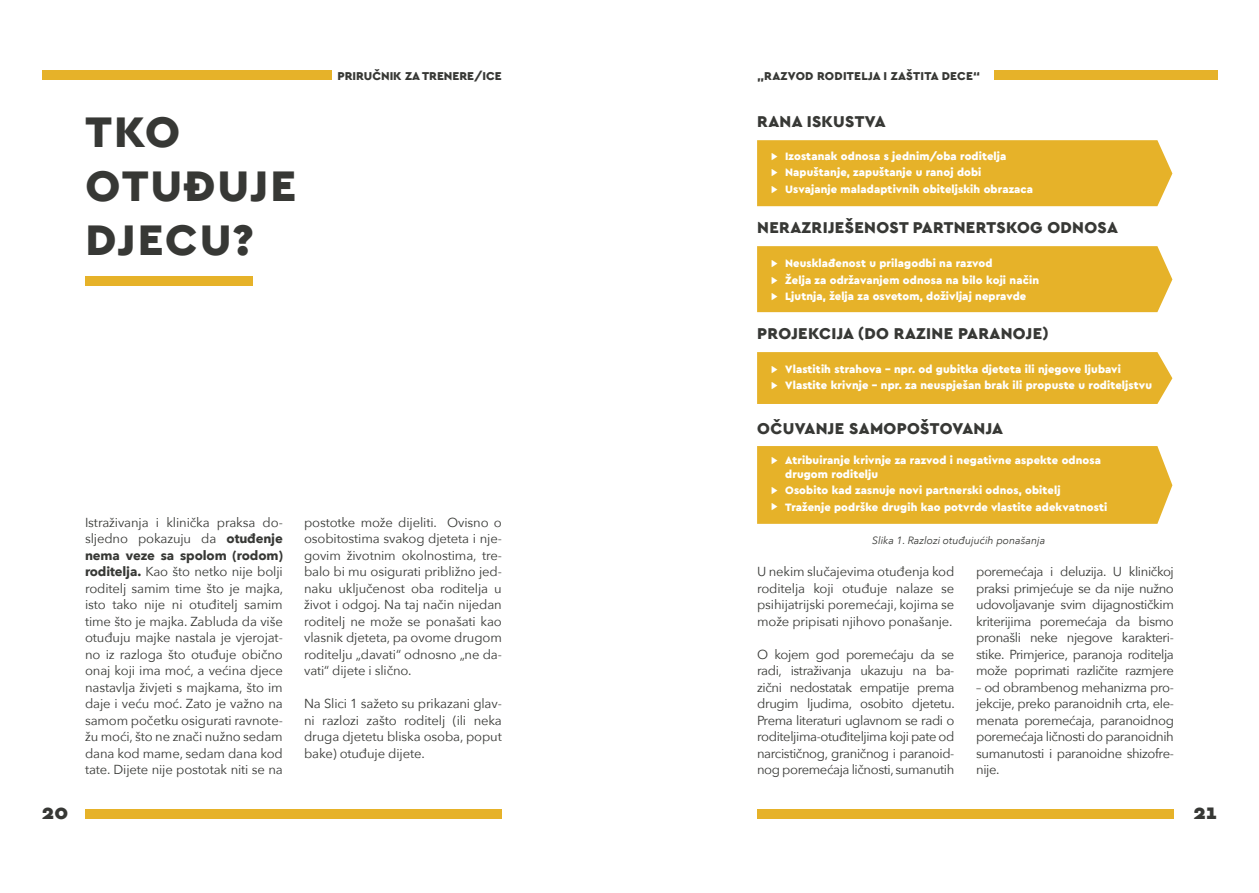
<style>
.page{position:relative;width:1259px;height:893px;background:#fff}
.page>*{position:absolute;margin:0;border:0;box-sizing:border-box;transform-origin:0 0}
.t1{font:900 45px/54px "Cera PRO";letter-spacing:.045em;color:#373835}
.t2{font:900 21px "Cera PRO";color:#373835}
.t3{font:900 16.5px "Cera PRO";letter-spacing:.02em;color:#373835}
.t4{font:13.05px/16.5px "Avenir Next";letter-spacing:-.01em;color:#373835;text-align:justify}
.t5{font:900 12px "Cera PRO";letter-spacing:.02em;color:#373835}
.t6{font:900 12px "Cera PRO";color:#373835}
.t7{font:900 11.25px/16.5px "Cera PRO";letter-spacing:.01em;color:#fff}
.t8{font:italic 10.5px "Avenir Next";color:#373835}
.t9{font:900 10.5px/16.5px "Cera PRO";color:#fff;text-align:justify}
.s1{font-weight:700}
</style>
<div class="page">
<div style="left:85px;top:809px;width:417px;height:10px;background:#e6b229"></div>
<div style="left:42px;top:70px;width:289px;height:10px;background:#e6b229"></div>
<div style="left:757px;top:809px;width:417px;height:10px;background:#e6b229"></div>
<div style="left:994px;top:70px;width:223px;height:10px;background:#e6b229"></div>
<div style="left:85px;top:276px;width:168px;height:10px;background:#e6b229"></div>
<div style="left:757px;top:140px;width:415px;height:66px;background:#e6b229"></div>
<div style="left:757px;top:246px;width:415px;height:66px;background:#e6b229"></div>
<div style="left:757px;top:352px;width:415px;height:52px;background:#e6b229"></div>
<div style="left:757px;top:446px;width:415px;height:78px;background:#e6b229"></div>
<h2 class="t2" style="left:42px;top:798px;width:28px">20</h2>
<h1 class="t1" style="left:85px;top:104px;width:213px">TKO<br>OTUĐUJE<br>DJECU?</h1>
<p class="t6" style="left:337px;top:68px;width:166px">PRIRUČNIK ZA TRENERE/ICE</p>
<p class="t5" style="left:757px;top:68px;width:225px">„RAZVOD RODITELJA I ZAŠTITA DECE“</p>
<p class="t3" style="left:757px;top:110px;width:130px">RANA ISKUSTVA</p>
<p class="t9" style="left:771px;top:148px;width:8px">▶ ▶ ▶</p>
<p class="t7" style="left:785px;top:147px;width:249px">Izostanak odnosa s jednim/oba roditelja<br>Napuštanje, zapuštanje u ranoj dobi<br>Usvajanje maladaptivnih obiteljskih obrazaca</p>
<p class="t3" style="left:757px;top:216px;width:362px">NERAZRIJEŠENOST PARTNERTSKOG ODNOSA</p>
<p class="t7" style="left:785px;top:255px;width:255px">Neusklađenost u prilagodbi na razvod<br>Želja za održavanjem odnosa na bilo koji način<br>Ljutnja, želja za osvetom, doživljaj nepravde</p>
<p class="t9" style="left:771px;top:255px;width:8px">▶ ▶ ▶</p>
<p class="t3" style="left:757px;top:322px;width:293px">PROJEKCIJA (DO RAZINE PARANOJE)</p>
<p class="t7" style="left:785px;top:360px;width:368px">Vlastitih strahova - npr. od gubitka djeteta ili njegove ljubavi<br>Vlastite krivnje - npr. za neuspješan brak ili propuste u roditeljstvu</p>
<p class="t9" style="left:771px;top:361px;width:8px">▶ ▶</p>
<p class="t3" style="left:757px;top:418px;width:247px">OČUVANJE SAMOPOŠTOVANJA</p>
<p class="t7" style="left:785px;top:453px;width:317px;line-height:13.5px">Atribuiranje krivnje za razvod i negativne aspekte odnosa drugom roditelju</p>
<p class="t7" style="left:785px;top:482px;width:324px">Osobito kad zasnuje novi partnerski odnos, obitelj<br>Traženje podrške drugih kao potvrde vlastite adekvatnosti</p>
<p class="t9" style="left:771px;top:452px;width:8px">▶</p>
<p class="t9" style="left:771px;top:481px;width:8px">▶ ▶</p>
<p class="t4" style="left:85px;top:513px;width:200px">Istraživanja i klinička praksa do&shy;sljedno pokazuju da <span class="s1">otuđenje nema veze sa spolom (rodom) roditelja.</span> Kao što netko nije bolji roditelj samim time što je majka, isto tako nije ni otuđitelj samim time što je majka. Zabluda da više otuđuju majke nastala je vjerojat&shy;no iz razloga što otuđuje obično onaj koji ima moć, a većina djece nastavlja živjeti s majkama, što im daje i veću moć. Zato je važno na samom početku osigurati ravnote&shy;žu moći, što ne znači nužno sedam dana kod mame, sedam dana kod tate. Dijete nije postotak niti se na</p>
<p class="t4" style="left:304px;top:513px;width:199px">postotke može dijeliti. Ovisno o osobitostima svakog djeteta i nje&shy;govim životnim okolnostima, tre&shy;balo bi mu osigurati približno jed&shy;naku uključenost oba roditelja u život i odgoj. Na taj način nijedan roditelj ne može se ponašati kao vlasnik djeteta, pa ovome drugom roditelju „davati“ odnosno „ne da&shy;vati“ dijete i slično.</p>
<p class="t4" style="left:304px;top:695px;width:199px">Na Slici 1 sažeto su prikazani glav&shy;ni razlozi zašto roditelj (ili neka druga djetetu bliska osoba, poput bake) otuđuje dijete.</p>
<p class="t8" style="left:872px;top:532px;width:175px">Slika 1. Razlozi otuđujućih ponašanja</p>
<p class="t4" style="left:757px;top:563px;width:199px">U nekim slučajevima otuđenja kod roditelja koji otuđuje nalaze se psihijatrijski poremećaji, kojima se može pripisati njihovo ponašanje.</p>
<p class="t4" style="left:757px;top:645px;width:199px">O kojem god poremećaju da se radi, istraživanja ukazuju na ba&shy;zični nedostatak empatije prema drugim ljudima, osobito djetetu.<br>Prema literaturi uglavnom se radi o roditeljima-otuđiteljima koji pate od narcističnog, graničnog i paranoid&shy;nog poremećaja ličnosti, sumanutih</p>
<p class="t4" style="left:976px;top:563px;width:199px">poremećaja i deluzija. U kliničkoj praksi primjećuje se da nije nužno udovoljavanje svim dijagnostičkim kriterijima poremećaja da bismo pronašli neke njegove karakteri&shy;stike. Primjerice, paranoja roditelja može poprimati različite razmjere</p>
<p class="t4" style="left:976px;top:678px;width:199px">– od obrambenog mehanizma pro&shy;jekcije, preko paranoidnih crta, ele&shy;menata poremećaja, paranoidnog poremećaja ličnosti do paranoidnih sumanutosti i paranoidne shizofre&shy;nije.</p>
<h2 class="t2" style="left:1193px;top:798px;width:25px">21</h2>
</div>
